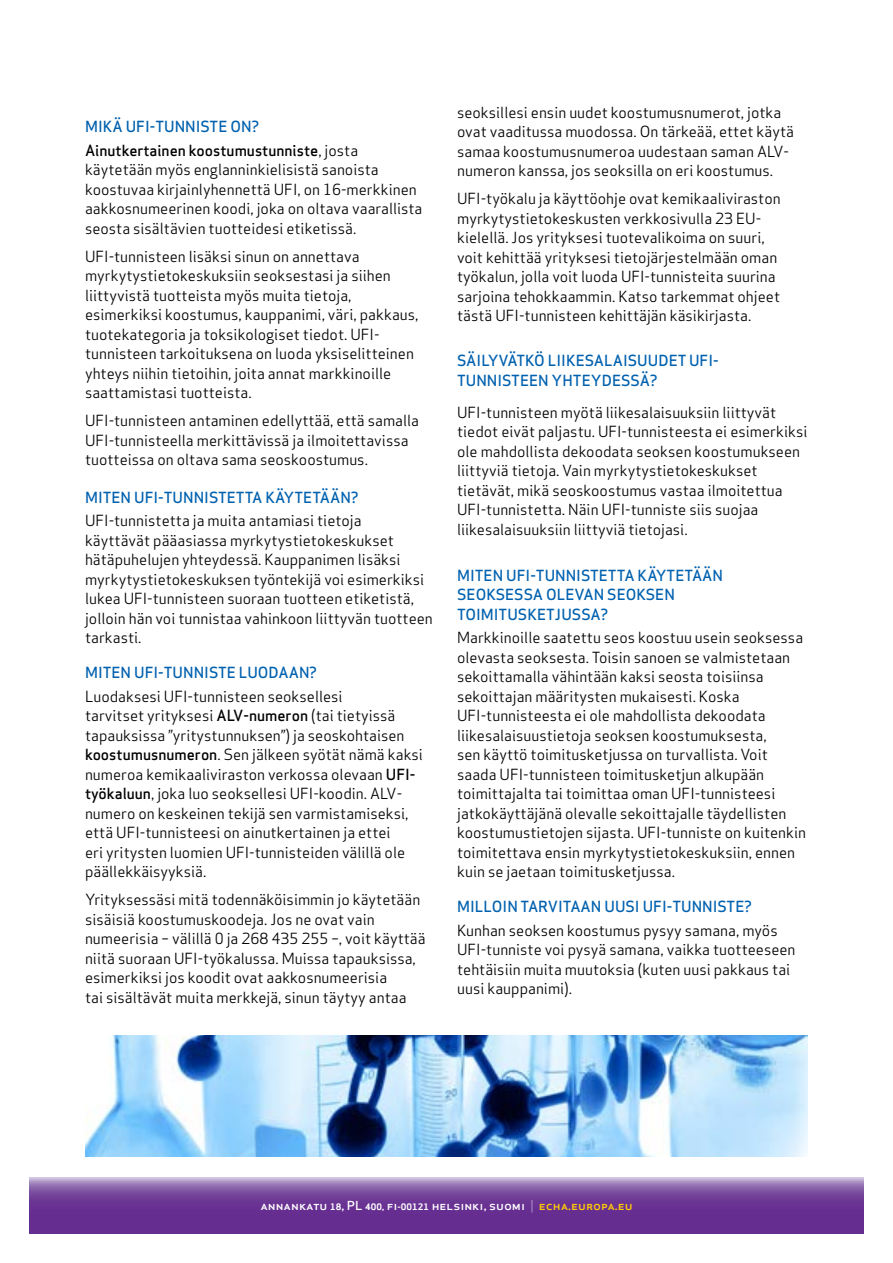
<style>
.page{position:relative;width:893px;height:1263px;background:#fff}
.page>*{position:absolute;margin:0;border:0;box-sizing:border-box;transform-origin:0 0}
.t1{font:15px/19.5px "Apex Sans";color:#000}
.t2{font:500 15px/19.5px "Apex Sans";color:#0061af}
.t3{font:500 15px/23.7px "Apex Sans";color:#000}
.t4{font:500 12.15px "Apex Sans";color:#fff;scale:1.08 1}
.s1{color:#0061af}
.s2{font-weight:400}
.s3{font-weight:500}
.s4{font-weight:700;font-size:8.7px}
.s5{font-weight:700;font-size:8.25px}
.s6{font-weight:300}
.s7{color:#ffcb05}
</style>
<div class="page">
<svg style="left:30px;top:1178px;width:833px;height:55px;background:#76469d"></svg>
<img style="left:85px;top:1035px;width:723px;height:122px">
<p class="t3" style="left:85px;top:113px;width:275px"><span class="s1">MIKÄ UFI-TUNNISTE ON?<br></span>Ainutkertainen koostumustunniste<span class="s2">, josta</span></p>
<p class="t1" style="left:85px;top:159px;width:339px">käytetään myös englanninkielisistä sanoista koostuvaa kirjainlyhennettä UFI, on 16-merkkinen aakkosnumeerinen koodi, joka on oltava vaarallista seosta sisältävien tuotteidesi etiketissä.</p>
<p class="t1" style="left:85px;top:245px;width:335px">UFI-tunnisteen lisäksi sinun on annettava myrkytystietokeskuksiin seoksestasi ja siihen liittyvistä tuotteista myös muita tietoja, esimerkiksi koostumus, kauppanimi, väri, pakkaus, tuotekategoria ja toksikologiset tiedot. UFI&shy;tunnisteen tarkoituksena on luoda yksiselitteinen yhteys niihin tietoihin, joita annat markkinoille saattamistasi tuotteista.</p>
<p class="t1" style="left:85px;top:410px;width:336px">UFI-tunnisteen antaminen edellyttää, että samalla<br>UFI-tunnisteella merkittävissä ja ilmoitettavissa tuotteissa on oltava sama seoskoostumus.</p>
<p class="t2" style="left:85px;top:485px;width:275px">MITEN UFI-TUNNISTETTA KÄYTETÄÄN?</p>
<p class="t1" style="left:85px;top:510px;width:349px">UFI-tunnistetta ja muita antamiasi tietoja<br>käyttävät pääasiassa myrkytystietokeskukset hätäpuhelujen yhteydessä. Kauppanimen lisäksi myrkytystietokeskuksen työntekijä voi esimerkiksi lukea UFI-tunnisteen suoraan tuotteen etiketistä, jolloin hän voi tunnistaa vahinkoon liittyvän tuotteen tarkasti.</p>
<p class="t2" style="left:85px;top:661px;width:233px">MITEN UFI-TUNNISTE LUODAAN?</p>
<p class="t1" style="left:85px;top:685px;width:339px">Luodaksesi UFI-tunnisteen seoksellesi<br>tarvitset yrityksesi <span class="s3">ALV-numeron</span> (tai tietyissä tapauksissa ”yritystunnuksen”) ja seoskohtaisen <span class="s3">koostumusnumeron</span>. Sen jälkeen syötät nämä kaksi numeroa kemikaaliviraston verkossa olevaan <span class="s3">UFI&shy;työkaluun</span>, joka luo seoksellesi UFI-koodin. ALV&shy;numero on keskeinen tekijä sen varmistamiseksi, että UFI-tunnisteesi on ainutkertainen ja ettei<br>eri yritysten luomien UFI-tunnisteiden välillä ole päällekkäisyyksiä.</p>
<p class="t1" style="left:85px;top:889px;width:342px">Yrityksessäsi mitä todennäköisimmin jo käytetään sisäisiä koostumuskoodeja. Jos ne ovat vain numeerisia – välillä 0 ja 268 435 255 –, voit käyttää niitä suoraan UFI-työkalussa. Muissa tapauksissa, esimerkiksi jos koodit ovat aakkosnumeerisia<br>tai sisältävät muita merkkejä, sinun täytyy antaa</p>
<p class="t1" style="left:457px;top:101px;width:338px">seoksillesi ensin uudet koostumusnumerot, jotka ovat vaaditussa muodossa. On tärkeää, ettet käytä samaa koostumusnumeroa uudestaan saman ALV&shy;numeron kanssa, jos seoksilla on eri koostumus.</p>
<p class="t1" style="left:457px;top:187px;width:325px">UFI-työkalu ja käyttöohje ovat kemikaaliviraston myrkytystietokeskusten verkkosivulla 23 EU&shy;kielellä. Jos yrityksesi tuotevalikoima on suuri, voit kehittää yrityksesi tietojärjestelmään oman työkalun, jolla voit luoda UFI-tunnisteita suurina sarjoina tehokkaammin. Katso tarkemmat ohjeet tästä UFI-tunnisteen kehittäjän käsikirjasta.</p>
<p class="t2" style="left:457px;top:349px;width:263px">SÄILYVÄTKÖ LIIKESALAISUUDET UFI-<br>TUNNISTEEN YHTEYDESSÄ?</p>
<p class="t1" style="left:457px;top:401px;width:352px">UFI-tunnisteen myötä liikesalaisuuksiin liittyvät tiedot eivät paljastu. UFI-tunnisteesta ei esimerkiksi ole mahdollista dekoodata seoksen koostumukseen liittyviä tietoja. Vain myrkytystietokeskukset tietävät, mikä seoskoostumus vastaa ilmoitettua UFI-tunnistetta. Näin UFI-tunniste siis suojaa liikesalaisuuksiin liittyviä tietojasi.</p>
<p class="t2" style="left:457px;top:563px;width:267px">MITEN UFI-TUNNISTETTA KÄYTETÄÄN<br>SEOKSESSA OLEVAN SEOKSEN<br>TOIMITUSKETJUSSA?</p>
<p class="t1" style="left:457px;top:627px;width:351px">Markkinoille saatettu seos koostuu usein seoksessa olevasta seoksesta. Toisin sanoen se valmistetaan sekoittamalla vähintään kaksi seosta toisiinsa sekoittajan määritysten mukaisesti. Koska UFI-tunnisteesta ei ole mahdollista dekoodata liikesalaisuustietoja seoksen koostumuksesta,<br>sen käyttö toimitusketjussa on turvallista. Voit saada UFI-tunnisteen toimitusketjun alkupään toimittajalta tai toimittaa oman UFI-tunnisteesi jatkokäyttäjänä olevalle sekoittajalle täydellisten koostumustietojen sijasta. UFI-tunniste on kuitenkin toimitettava ensin myrkytystietokeskuksiin, ennen kuin se jaetaan toimitusketjussa.</p>
<p class="t2" style="left:457px;top:895px;width:296px">MILLOIN TARVITAAN UUSI UFI-TUNNISTE?</p>
<p class="t1" style="left:457px;top:919px;width:340px">Kunhan seoksen koostumus pysyy samana, myös UFI-tunniste voi pysyä samana, vaikka tuotteeseen tehtäisiin muita muutoksia (kuten uusi pakkaus tai uusi kauppanimi).</p>
<p class="t4" style="left:260px;top:1195px;width:346px">annankatu <span class="s4">18</span>, PL <span class="s4">400,</span> fi<span class="s5">-</span><span class="s4">00121</span> helsinki, suomi <span class="s6">|</span> <span class="s7">echa.europa.eu</span></p>
</div>
